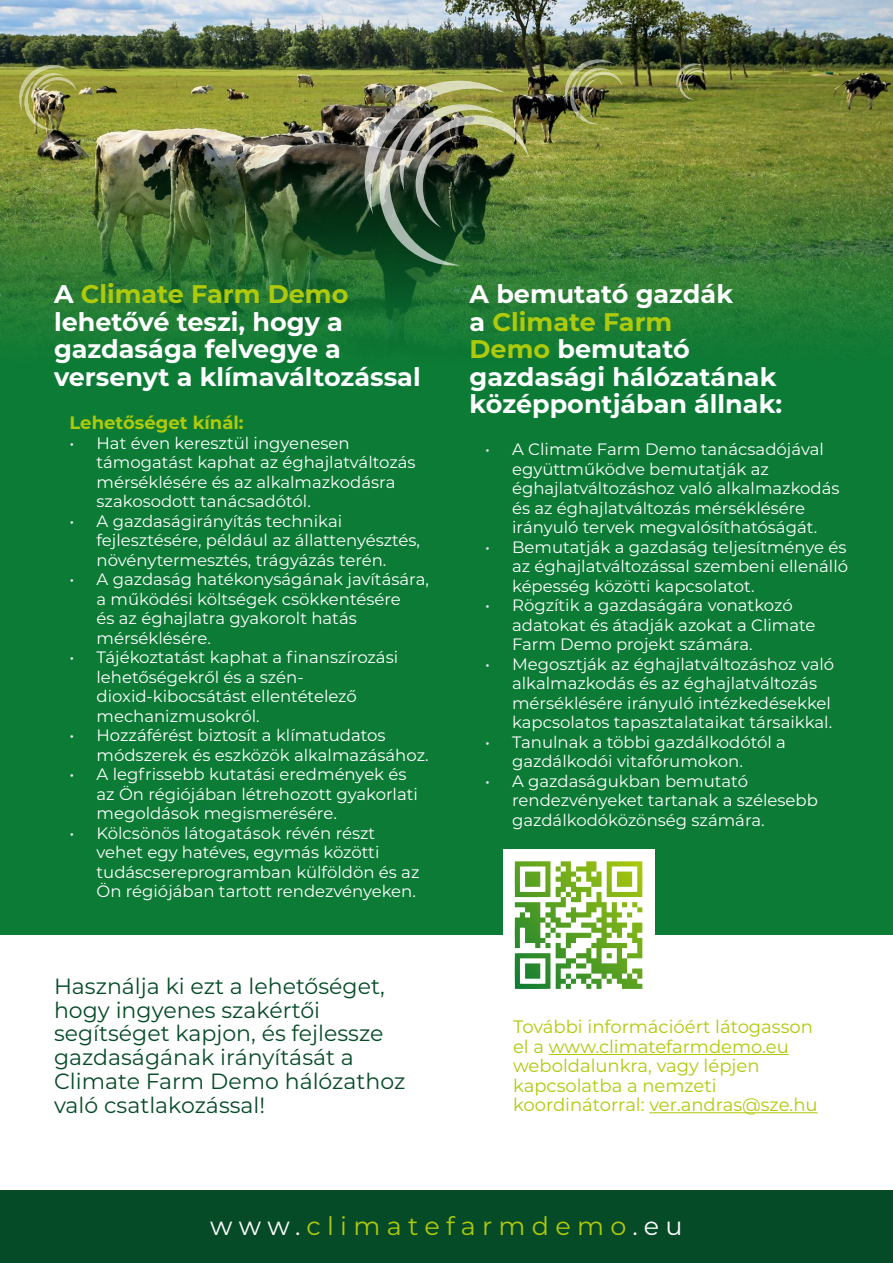
<style>
.page{position:relative;width:893px;height:1263px;background:#fff}
.page>*{position:absolute;margin:0;border:0;box-sizing:border-box;transform-origin:0 0}
.t1{font:700 25.5px/27.5px "Montserrat";color:#fff}
.t2{font:25.5px "Montserrat";letter-spacing:.25em;color:#afca0b}
.t3{font:22.05px/23.9px "Montserrat";color:#064b27}
.t4{font:18px/19.5px "Montserrat";color:#afca0b}
.t5{font:700 18px "Montserrat";color:#afca0b}
.t6{font:16.5px/19.5px "Montserrat";color:#fff}
.s1{color:#afca0b}
.s2{color:#fff}
</style>
<div class="page">
<div style="left:0;top:0;width:893px;height:934px;background:#0b7b35"></div>
<img style="left:0;top:0;width:893px;height:349px">
<hr style="left:549px;top:1054px;width:240px;height:1px;background:#afca0b">
<hr style="left:649px;top:1112px;width:169px;height:1px;background:#afca0b">
<img style="left:364px;top:78px;width:164px;height:188px">
<img style="left:565px;top:59px;width:57px;height:66px">
<img style="left:19px;top:64px;width:58px;height:66px">
<svg style="left:676px;top:63px;width:32px;height:37px"></svg>
<div style="left:0;top:1191px;width:893px;height:72px;background:#064b27"></div>
<svg style="left:503px;top:849px;width:151px;height:140px"></svg>
<svg style="left:515px;top:861px;width:127px;height:61px"></svg>
<p class="t1" style="left:54px;top:279px;width:368px">A <span class="s1">Climate Farm Demo </span>lehetővé teszi, hogy a gazdasága felvegye a versenyt a klímaváltozással</p>
<p class="t5" style="left:70px;top:410px;width:176px">Lehetőséget kínál:</p>
<p class="t6" style="left:97px;top:432px;width:321px;text-indent:-27px">• Hat éven keresztül ingyenesen támogatást kaphat az éghajlatváltozás mérséklésére és az alkalmazkodásra szakosodott tanácsadótól.</p>
<p class="t6" style="left:97px;top:510px;width:325px;text-indent:-27px">• A gazdaságirányítás technikai fejlesztésére, például az állattenyésztés, növénytermesztés, trágyázás terén.</p>
<p class="t6" style="left:97px;top:569px;width:334px;text-indent:-27px">• A gazdaság hatékonyságának javítására, a működési költségek csökkentésére<br>és az éghajlatra gyakorolt hatás mérséklésére.</p>
<p class="t6" style="left:97px;top:647px;width:303px;text-indent:-27px">• Tájékoztatást kaphat a finanszírozási lehetőségekről és a szén&shy;dioxid-kibocsátást ellentételező mechanizmusokról.</p>
<p class="t6" style="left:97px;top:725px;width:334px;text-indent:-27px">• Hozzáférést biztosít a klímatudatos módszerek és eszközök alkalmazásához.</p>
<p class="t6" style="left:97px;top:764px;width:323px;text-indent:-27px">• A legfrissebb kutatási eredmények és az Ön régiójában létrehozott gyakorlati megoldások megismerésére.</p>
<p class="t6" style="left:97px;top:822px;width:324px;text-indent:-27px">• Kölcsönös látogatások révén részt vehet egy hatéves, egymás közötti tudáscsereprogramban külföldön és az Ön régiójában tartott rendezvényeken.</p>
<p class="t3" style="left:54px;top:973px;width:353px">Használja ki ezt a lehetőséget, hogy ingyenes szakértői segítséget kapjon, és fejlessze gazdaságának irányítását a<br>Climate Farm Demo hálózathoz való csatlakozással!</p>
<p class="t1" style="left:470px;top:279px;width:314px">A bemutató gazdák<br>a <span class="s1">Climate Farm<br>Demo</span> bemutató gazdasági hálózatának középpontjában állnak:</p>
<p class="t6" style="left:512px;top:439px;width:329px;text-indent:-27px">• A Climate Farm Demo tanácsadójával együttműködve bemutatják az éghajlatváltozáshoz való alkalmazkodás és az éghajlatváltozás mérséklésére irányuló tervek megvalósíthatóságát.</p>
<p class="t6" style="left:512px;top:536px;width:338px;text-align:justify;text-indent:-27px">• Bemutatják a gazdaság teljesítménye és az éghajlatváltozással szembeni ellenálló képesség közötti kapcsolatot.</p>
<p class="t6" style="left:512px;top:595px;width:305px;text-indent:-27px">• Rögzítik a gazdaságára vonatkozó adatokat és átadják azokat a Climate<br>Farm Demo projekt számára.</p>
<p class="t6" style="left:512px;top:653px;width:324px;text-indent:-27px">• Megosztják az éghajlatváltozáshoz való alkalmazkodás és az éghajlatváltozás mérséklésére irányuló intézkedésekkel kapcsolatos tapasztalataikat társaikkal.</p>
<p class="t6" style="left:512px;top:731px;width:275px;text-indent:-27px">• Tanulnak a többi gazdálkodótól a gazdálkodói vitafórumokon.</p>
<p class="t6" style="left:512px;top:770px;width:307px;text-indent:-27px">• A gazdaságukban bemutató rendezvényeket tartanak a szélesebb gazdálkodóközönség számára.</p>
<p class="t4" style="left:513px;top:1016px;width:306px">További információért látogasson el a www.climatefarmdemo.eu weboldalunkra, vagy lépjen kapcsolatba a nemzeti koordinátorral: ver.andras@sze.hu</p>
<p class="t2" style="left:210px;top:1208px;width:474px"><span class="s2">www.</span>climatefarmdemo<span class="s2">.eu</span></p>
</div>
